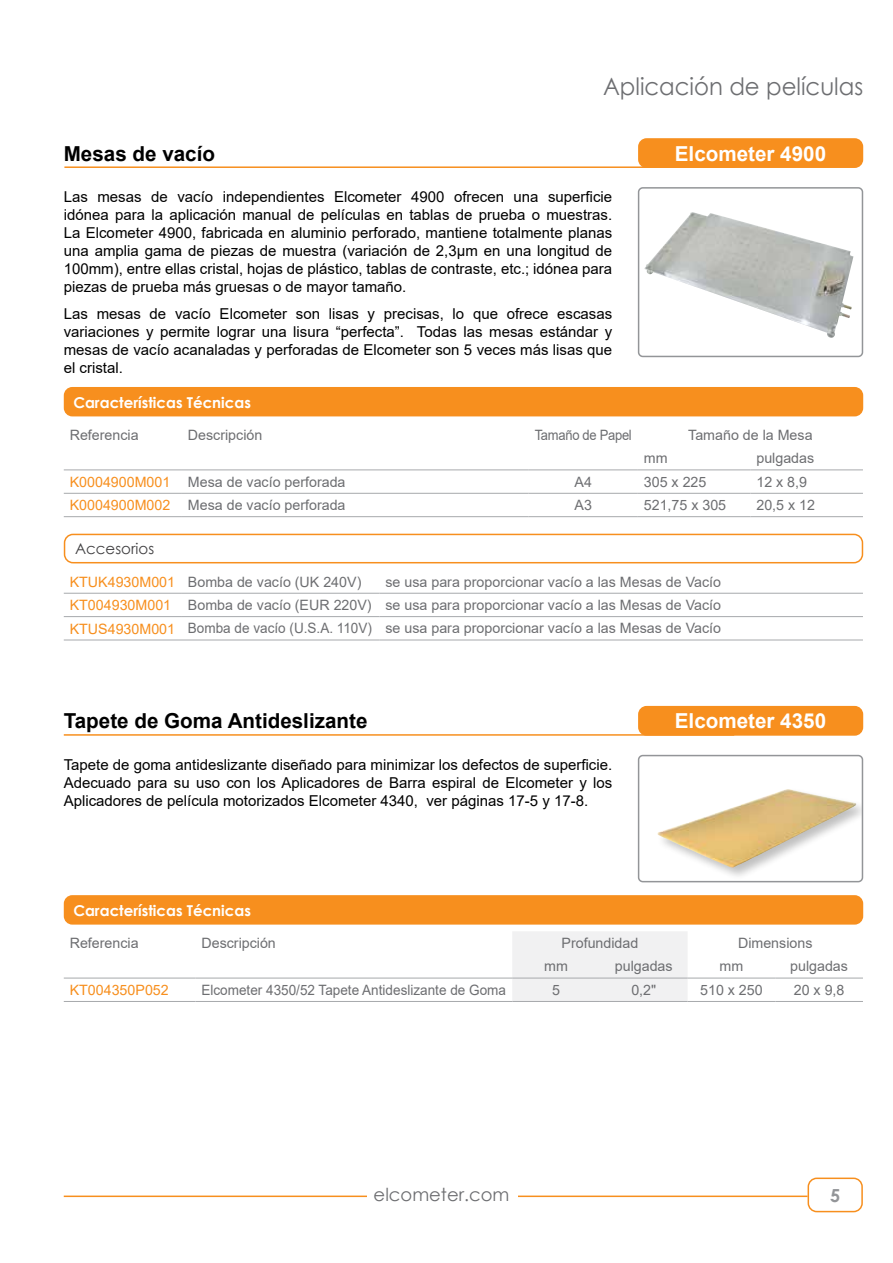
<style>
.page{position:relative;width:893px;height:1263px;background:#fff}
.page>*{position:absolute;margin:0;border:0;box-sizing:border-box;transform-origin:0 0}
.t1{font:24px "Century Gothic";color:#6d6e71;scale:.95 1}
.t2{font:700 20.7px "Arial";color:#000}
.t3{font:700 20.7px "Arial";color:#fff}
.t4{font:18px "Century Gothic";color:#6d6e71}
.t5{font:700 18px "Century Gothic";color:#939598}
.t6{font:15px/18px "Arial";color:#000;text-align:justify}
.t7{font:700 15px "Century Gothic";color:#fff}
.t8{font:15px "Century Gothic";color:#414042}
.t9{font:14.25px/23.4px "Arial";color:#6d6e71;text-align:justify}
.t10{font:14.25px "Arial";color:#6d6e71;scale:.95 1}
.t11{font:14.25px "Arial";letter-spacing:-.02em;color:#6d6e71;scale:.91 1}
.t12{font:14.25px "Arial";color:#f78f1e}
.s1{color:#f78f1e}
</style>
<div class="page">
<div style="left:807px;top:1177px;width:56px;height:35px;border:2px solid #f78f1e;border-radius:9px"></div>
<hr style="left:64px;top:1195px;width:743px;height:2px;background:#f78f1e">
<div style="left:367px;top:1177px;width:150px;height:48px;background:#fff"></div>
<hr style="left:64px;top:166px;width:671px;height:2px;background:#f78f1e">
<div style="left:638px;top:138px;width:225px;height:30px;background:#f78f1e;border-radius:9px"></div>
<div style="left:656px;top:787px;width:206px;height:94px;background:#000;opacity:.25"></div>
<img style="left:657px;top:789px;width:199px;height:79px">
<div style="left:638px;top:755px;width:225px;height:127px;border:2px solid #939598;border-radius:4px"></div>
<div style="left:512px;top:932px;width:176px;height:69px;background:#f1f1f2"></div>
<hr style="left:64px;top:978px;width:131px;height:1px;background:#a7a9ac">
<hr style="left:195px;top:978px;width:317px;height:1px;background:#a7a9ac">
<hr style="left:512px;top:978px;width:88px;height:1px;background:#a7a9ac">
<hr style="left:600px;top:978px;width:88px;height:1px;background:#a7a9ac">
<hr style="left:688px;top:978px;width:87px;height:1px;background:#a7a9ac">
<hr style="left:775px;top:978px;width:88px;height:1px;background:#a7a9ac">
<hr style="left:64px;top:1001px;width:131px;height:1px;background:#a7a9ac">
<hr style="left:195px;top:1001px;width:317px;height:1px;background:#a7a9ac">
<hr style="left:512px;top:1001px;width:88px;height:1px;background:#a7a9ac">
<hr style="left:600px;top:1001px;width:88px;height:1px;background:#a7a9ac">
<hr style="left:688px;top:1001px;width:87px;height:1px;background:#a7a9ac">
<hr style="left:775px;top:1001px;width:88px;height:1px;background:#a7a9ac">
<hr style="left:64px;top:470px;width:118px;height:1px;background:#a7a9ac">
<hr style="left:182px;top:470px;width:347px;height:1px;background:#a7a9ac">
<hr style="left:529px;top:470px;width:109px;height:1px;background:#a7a9ac">
<hr style="left:638px;top:470px;width:112px;height:1px;background:#a7a9ac">
<hr style="left:750px;top:470px;width:113px;height:1px;background:#a7a9ac">
<hr style="left:64px;top:493px;width:118px;height:1px;background:#a7a9ac">
<hr style="left:182px;top:493px;width:347px;height:1px;background:#a7a9ac">
<hr style="left:529px;top:493px;width:109px;height:1px;background:#a7a9ac">
<hr style="left:638px;top:493px;width:112px;height:1px;background:#a7a9ac">
<hr style="left:750px;top:493px;width:113px;height:1px;background:#a7a9ac">
<hr style="left:64px;top:516px;width:118px;height:1px;background:#a7a9ac">
<hr style="left:182px;top:516px;width:347px;height:1px;background:#a7a9ac">
<hr style="left:529px;top:516px;width:109px;height:1px;background:#a7a9ac">
<hr style="left:638px;top:516px;width:112px;height:1px;background:#a7a9ac">
<hr style="left:750px;top:516px;width:113px;height:1px;background:#a7a9ac">
<img style="left:644px;top:212px;width:209px;height:126px">
<div style="left:638px;top:187px;width:225px;height:170px;border:2px solid #939598;border-radius:4px"></div>
<div style="left:64px;top:534px;width:799px;height:29px;border:2px solid #f78f1e;border-radius:9px"></div>
<hr style="left:64px;top:593px;width:118px;height:1px;background:#a7a9ac">
<hr style="left:182px;top:593px;width:197px;height:1px;background:#a7a9ac">
<hr style="left:379px;top:593px;width:484px;height:1px;background:#a7a9ac">
<hr style="left:64px;top:616px;width:118px;height:1px;background:#a7a9ac">
<hr style="left:182px;top:616px;width:197px;height:1px;background:#a7a9ac">
<hr style="left:379px;top:616px;width:484px;height:1px;background:#a7a9ac">
<hr style="left:64px;top:640px;width:118px;height:1px;background:#a7a9ac">
<hr style="left:182px;top:640px;width:197px;height:1px;background:#a7a9ac">
<hr style="left:379px;top:640px;width:484px;height:1px;background:#a7a9ac">
<div style="left:64px;top:387px;width:799px;height:29px;background:#f78f1e;border-radius:9px"></div>
<hr style="left:64px;top:734px;width:670px;height:2px;background:#f78f1e">
<div style="left:638px;top:706px;width:225px;height:30px;background:#f78f1e;border-radius:9px"></div>
<div style="left:64px;top:895px;width:799px;height:29px;background:#f78f1e;border-radius:9px"></div>
<h1 class="t1" style="left:603px;top:70px;width:275px">Aplicación de películas</h1>
<h2 class="t2" style="left:64px;top:139px;width:153px">Mesas de vacío</h2>
<h2 class="t3" style="left:675px;top:139px;width:153px">Elcometer 4900</h2>
<p class="t6" style="left:64px;top:188px;width:550px">Las mesas de vacío independientes Elcometer 4900 ofrecen una superficie idónea para la aplicación manual de películas en tablas de prueba o muestras.<br>La Elcometer 4900, fabricada en aluminio perforado, mantiene totalmente planas una amplia gama de piezas de muestra (variación de 2,3μm en una longitud de 100mm), entre ellas cristal, hojas de plástico, tablas de contraste, etc.; idónea para piezas de prueba más gruesas o de mayor tamaño.</p>
<p class="t6" style="left:64px;top:304px;width:550px">Las mesas de vacío Elcometer son lisas y precisas, lo que ofrece escasas variaciones y permite lograr una lisura “perfecta”. Todas las mesas estándar y mesas de vacío acanaladas y perforadas de Elcometer son 5 veces más lisas que el cristal.</p>
<p class="t7" style="left:73px;top:391px;width:179px">Características Técnicas</p>
<p class="t9" style="left:70px;top:423px;width:70px">Referencia</p>
<p class="t9" style="left:188px;top:423px;width:76px">Descripción</p>
<p class="t11" style="left:535px;top:425px;width:108px">Tamaño de Papel</p>
<p class="t9" style="left:688px;top:423px;width:126px">Tamaño de la Mesa</p>
<p class="t9" style="left:644px;top:446px;width:25px">mm</p>
<p class="t9" style="left:756px;top:446px;width:59px">pulgadas</p>
<p class="t9" style="left:70px;top:470px;width:277px"><span class="s1">K0004900M001</span> Mesa de vacío perforada</p>
<p class="t9" style="left:575px;top:470px;width:19px">A4</p>
<p class="t9" style="left:644px;top:470px;width:64px">305 x 225</p>
<p class="t9" style="left:756px;top:470px;width:52px">12 x 8,9</p>
<p class="t9" style="left:70px;top:493px;width:277px"><span class="s1">K0004900M002</span> Mesa de vacío perforada</p>
<p class="t9" style="left:575px;top:493px;width:19px">A3</p>
<p class="t9" style="left:644px;top:493px;width:84px">521,75 x 305</p>
<p class="t9" style="left:756px;top:493px;width:60px">20,5 x 12</p>
<p class="t8" style="left:75px;top:538px;width:81px">Accesorios</p>
<p class="t9" style="left:70px;top:570px;width:293px"><span class="s1">KTUK4930M001</span> Bomba de vacío (UK 240V)</p>
<p class="t9" style="left:70px;top:570px;width:653px;text-indent:316px">se usa para proporcionar vacío a las Mesas de Vacío <span class="s1">KT004930M001</span> Bomba de vacío (EUR 220V) se usa para proporcionar vacío a las Mesas de Vacío <span class="s1">KTUS4930M001</span> Bomba de vacío (U.S.A. 110V) se usa para proporcionar vacío a las Mesas de Vacío</p>
<h2 class="t2" style="left:64px;top:706px;width:305px">Tapete de Goma Antideslizante</h2>
<h2 class="t3" style="left:675px;top:706px;width:153px">Elcometer 4350</h2>
<p class="t6" style="left:64px;top:756px;width:550px">Tapete de goma antideslizante diseñado para minimizar los defectos de superficie.<br>Adecuado para su uso con los Aplicadores de Barra espiral de Elcometer y los Aplicadores de película motorizados Elcometer 4340, ver páginas 17-5 y 17-8.</p>
<p class="t7" style="left:73px;top:899px;width:179px">Características Técnicas</p>
<p class="t9" style="left:70px;top:931px;width:70px">Referencia</p>
<p class="t9" style="left:201px;top:931px;width:76px">Descripción</p>
<p class="t9" style="left:561px;top:931px;width:78px">Profundidad</p>
<p class="t9" style="left:738px;top:931px;width:76px">Dimensions</p>
<p class="t9" style="left:544px;top:955px;width:25px">mm</p>
<p class="t9" style="left:615px;top:955px;width:59px">pulgadas</p>
<p class="t9" style="left:720px;top:955px;width:25px">mm</p>
<p class="t9" style="left:790px;top:955px;width:59px">pulgadas</p>
<p class="t12" style="left:70px;top:980px;width:101px">KT004350P052</p>
<p class="t10" style="left:201px;top:980px;width:322px">Elcometer 4350/52 Tapete Antideslizante de Goma</p>
<p class="t9" style="left:552px;top:978px;width:9px">5</p>
<p class="t9" style="left:631px;top:978px;width:26px">0,2"</p>
<p class="t9" style="left:700px;top:978px;width:64px">510 x 250</p>
<p class="t9" style="left:794px;top:978px;width:52px">20 x 9,8</p>
<p class="t4" style="left:374px;top:1181px;width:137px">elcometer.com</p>
<p class="t5" style="left:830px;top:1182px;width:12px">5</p>
</div>
